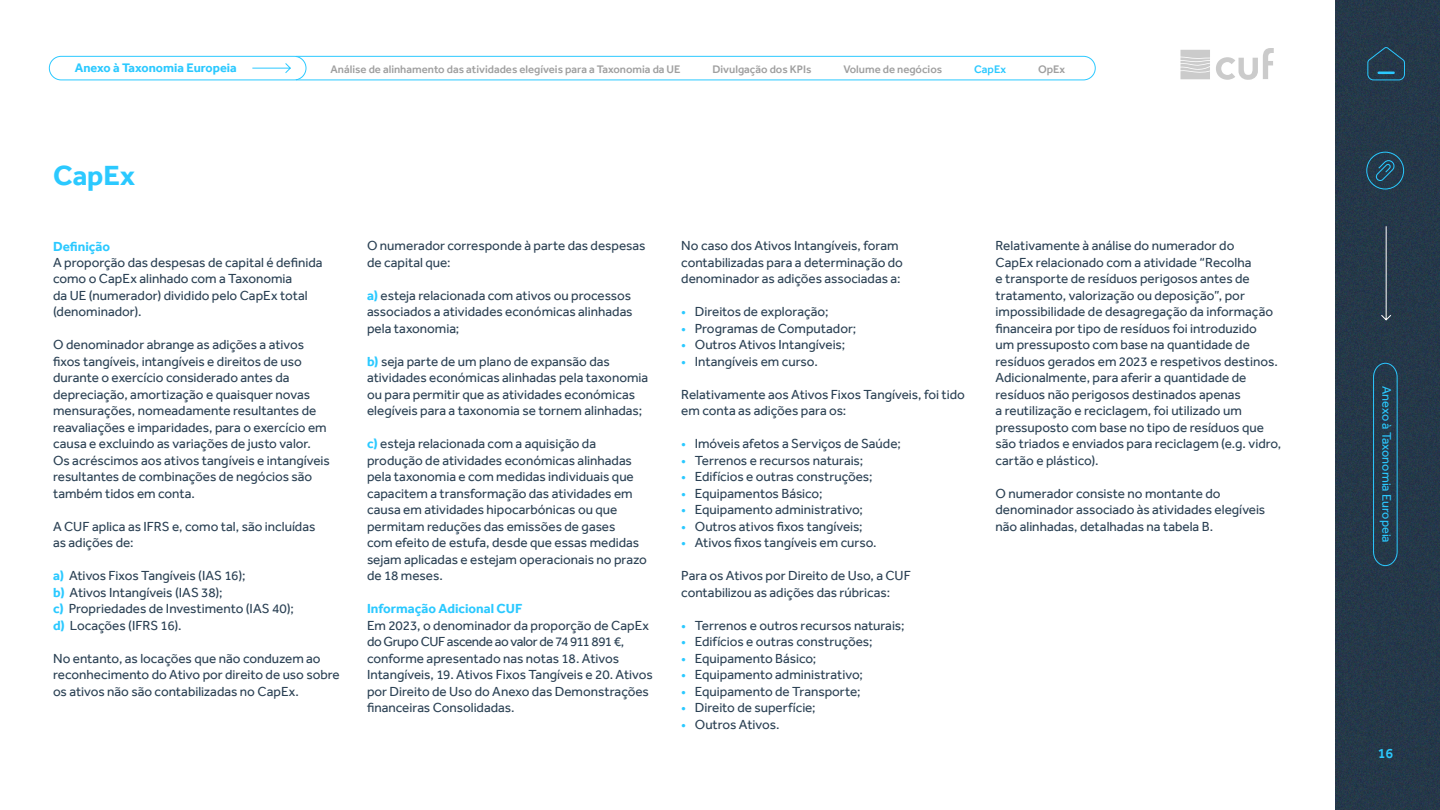
<style>
.page{position:relative;width:1440px;height:810px;background:#fff}
.page>*{position:absolute;margin:0;border:0;box-sizing:border-box;transform-origin:0 0}
.t1{font:700 28.5px "Effra";letter-spacing:.005em;color:#2bc9ff}
.t2{font:500 14.25px "Effra";color:#2bc9ff}
.t3{font:13.5px/16.5px "Effra";color:#2b4154}
.t4{font:700 13.5px "Effra";color:#2bc9ff}
.t5{font:700 12.75px "Effra";color:#2bc9ff}
.t6{font:12.75px "Effra";color:#2bc9ff}
.t7{font:500 11.25px "Effra";color:#9f9f9f}
.t8{font:500 11.25px "Effra";color:#2bc9ff}
.s1{font-weight:700;color:#2bc9ff}
.s2{color:#2bc9ff}
</style>
<div class="page">
<img style="left:1335px;top:0;width:105px;height:810px">
<div style="left:49px;top:56px;width:257px;height:24px;border:1px solid #2bc9ff;border-radius:12px"></div>
<svg style="left:220px;top:56px;width:876px;height:24px"></svg>
<svg style="left:1373px;top:363px;width:25px;height:203px"></svg>
<div style="left:1367px;top:152px;width:37px;height:37px;border:1px solid #2bc9ff;border-radius:50%"></div>
<svg style="left:1375px;top:160px;width:21px;height:22px"></svg>
<svg style="left:1381px;top:226px;width:10px;height:95px"></svg>
<svg style="left:1181px;top:50px;width:29px;height:29px"></svg>
<svg style="left:1216px;top:48px;width:58px;height:32px"></svg>
<svg style="left:1367px;top:47px;width:38px;height:33px"></svg>
<p class="t5" style="left:75px;top:60px;width:163px">Anexo à Taxonomia Europeia</p>
<p class="t7" style="left:331px;top:62px;width:351px">Análise de alinhamento das atividades elegíveis para a Taxonomia da UE</p>
<p class="t7" style="left:713px;top:62px;width:100px">Divulgação dos KPIs</p>
<p class="t7" style="left:843px;top:62px;width:100px">Volume de negócios</p>
<p class="t8" style="left:974px;top:62px;width:33px">CapEx</p>
<p class="t7" style="left:1038px;top:62px;width:29px">OpEx</p>
<h1 class="t1" style="left:53px;top:158px;width:84px">CapEx</h1>
<p class="t4" style="left:53px;top:238px;width:59px">Definição</p>
<p class="t3" style="left:53px;top:254px;width:271px">A proporção das despesas de capital é definida como o CapEx alinhado com a Taxonomia<br>da UE (numerador) dividido pelo CapEx total (denominador).</p>
<p class="t3" style="left:53px;top:337px;width:278px">O denominador abrange as adições a ativos fixos tangíveis, intangíveis e direitos de uso durante o exercício considerado antes da depreciação, amortização e quaisquer novas mensurações, nomeadamente resultantes de reavaliações e imparidades, para o exercício em causa e excluindo as variações de justo valor.<br>Os acréscimos aos ativos tangíveis e intangíveis resultantes de combinações de negócios são também tidos em conta.</p>
<p class="t3" style="left:53px;top:518px;width:264px">A CUF aplica as IFRS e, como tal, são incluídas as adições de:</p>
<p class="t3" style="left:53px;top:568px;width:242px"><span class="s1">a)</span> Ativos Fixos Tangíveis (IAS 16);<br><span class="s1">b)</span> Ativos Intangíveis (IAS 38);<br><span class="s1">c)</span> Propriedades de Investimento (IAS 40); <span class="s1">d)</span> Locações (IFRS 16).</p>
<p class="t3" style="left:53px;top:650px;width:288px">No entanto, as locações que não conduzem ao reconhecimento do Ativo por direito de uso sobre os ativos não são contabilizadas no CapEx.</p>
<p class="t3" style="left:367px;top:238px;width:280px">O numerador corresponde à parte das despesas de capital que:</p>
<p class="t3" style="left:367px;top:287px;width:267px;text-align:justify"><span class="s1">a)</span> esteja relacionada com ativos ou processos associados a atividades económicas alinhadas pela taxonomia;</p>
<p class="t3" style="left:367px;top:353px;width:283px"><span class="s1">b)</span> seja parte de um plano de expansão das atividades económicas alinhadas pela taxonomia ou para permitir que as atividades económicas elegíveis para a taxonomia se tornem alinhadas;</p>
<p class="t3" style="left:367px;top:435px;width:281px"><span class="s1">c)</span> esteja relacionada com a aquisição da produção de atividades económicas alinhadas pela taxonomia e com medidas individuais que capacitem a transformação das atividades em causa em atividades hipocarbónicas ou que permitam reduções das emissões de gases<br>com efeito de estufa, desde que essas medidas sejam aplicadas e estejam operacionais no prazo de 18 meses.</p>
<p class="t4" style="left:367px;top:601px;width:157px">Informação Adicional CUF</p>
<p class="t3" style="left:367px;top:617px;width:287px">Em 2023, o denominador da proporção de CapEx do Grupo CUF ascende ao valor de 74 911 891 €, conforme apresentado nas notas 18. Ativos Intangíveis, 19. Ativos Fixos Tangíveis e 20. Ativos por Direito de Uso do Anexo das Demonstrações financeiras Consolidadas.</p>
<p class="t3" style="left:681px;top:237px;width:223px">No caso dos Ativos Intangíveis, foram contabilizadas para a determinação do denominador as adições associadas a:</p>
<p class="t3" style="left:681px;top:303px;width:149px"><span class="s2">•</span> Direitos de exploração;</p>
<p class="t3" style="left:681px;top:320px;width:177px"><span class="s2">•</span> Programas de Computador;</p>
<p class="t3" style="left:681px;top:336px;width:165px"><span class="s2">•</span> Outros Ativos Intangíveis;</p>
<p class="t3" style="left:681px;top:353px;width:138px"><span class="s2">•</span> Intangíveis em curso.</p>
<p class="t3" style="left:681px;top:386px;width:285px">Relativamente aos Ativos Fixos Tangíveis, foi tido em conta as adições para os:</p>
<p class="t3" style="left:681px;top:435px;width:221px"><span class="s2">•</span> Imóveis afetos a Serviços de Saúde;</p>
<p class="t3" style="left:681px;top:452px;width:183px"><span class="s2">•</span> Terrenos e recursos naturais;</p>
<p class="t3" style="left:681px;top:468px;width:193px"><span class="s2">•</span> Edifícios e outras construções;</p>
<p class="t3" style="left:681px;top:485px;width:143px"><span class="s2">•</span> Equipamentos Básico;</p>
<p class="t3" style="left:681px;top:501px;width:183px"><span class="s2">•</span> Equipamento administrativo;</p>
<p class="t3" style="left:681px;top:518px;width:183px"><span class="s2">•</span> Outros ativos fixos tangíveis;</p>
<p class="t3" style="left:681px;top:534px;width:197px"><span class="s2">•</span> Ativos fixos tangíveis em curso.</p>
<p class="t3" style="left:681px;top:567px;width:231px">Para os Ativos por Direito de Uso, a CUF contabilizou as adições das rúbricas:</p>
<p class="t3" style="left:681px;top:617px;width:225px"><span class="s2">•</span> Terrenos e outros recursos naturais;</p>
<p class="t3" style="left:681px;top:633px;width:193px"><span class="s2">•</span> Edifícios e outras construções;</p>
<p class="t3" style="left:681px;top:650px;width:137px"><span class="s2">•</span> Equipamento Básico;</p>
<p class="t3" style="left:681px;top:666px;width:183px"><span class="s2">•</span> Equipamento administrativo;</p>
<p class="t3" style="left:681px;top:683px;width:181px"><span class="s2">•</span> Equipamento de Transporte;</p>
<p class="t3" style="left:681px;top:699px;width:136px"><span class="s2">•</span> Direito de superfície;</p>
<p class="t3" style="left:681px;top:716px;width:100px"><span class="s2">•</span> Outros Ativos.</p>
<p class="t3" style="left:996px;top:237px;width:287px">Relativamente à análise do numerador do<br>CapEx relacionado com a atividade “Recolha<br>e transporte de resíduos perigosos antes de tratamento, valorização ou deposição”, por impossibilidade de desagregação da informação financeira por tipo de resíduos foi introduzido<br>um pressuposto com base na quantidade de resíduos gerados em 2023 e respetivos destinos.<br>Adicionalmente, para aferir a quantidade de resíduos não perigosos destinados apenas<br>a reutilização e reciclagem, foi utilizado um pressuposto com base no tipo de resíduos que são triados e enviados para reciclagem (e.g. vidro, cartão e plástico).</p>
<p class="t3" style="left:996px;top:485px;width:271px">O numerador consiste no montante do denominador associado às atividades elegíveis não alinhadas, detalhadas na tabela B.</p>
<p class="t6" style="left:1394px;top:386px;width:158px;rotate:90deg">Anexo à Taxonomia Europeia</p>
<p class="t2" style="left:1378px;top:745px;width:17px">16</p>
</div>
